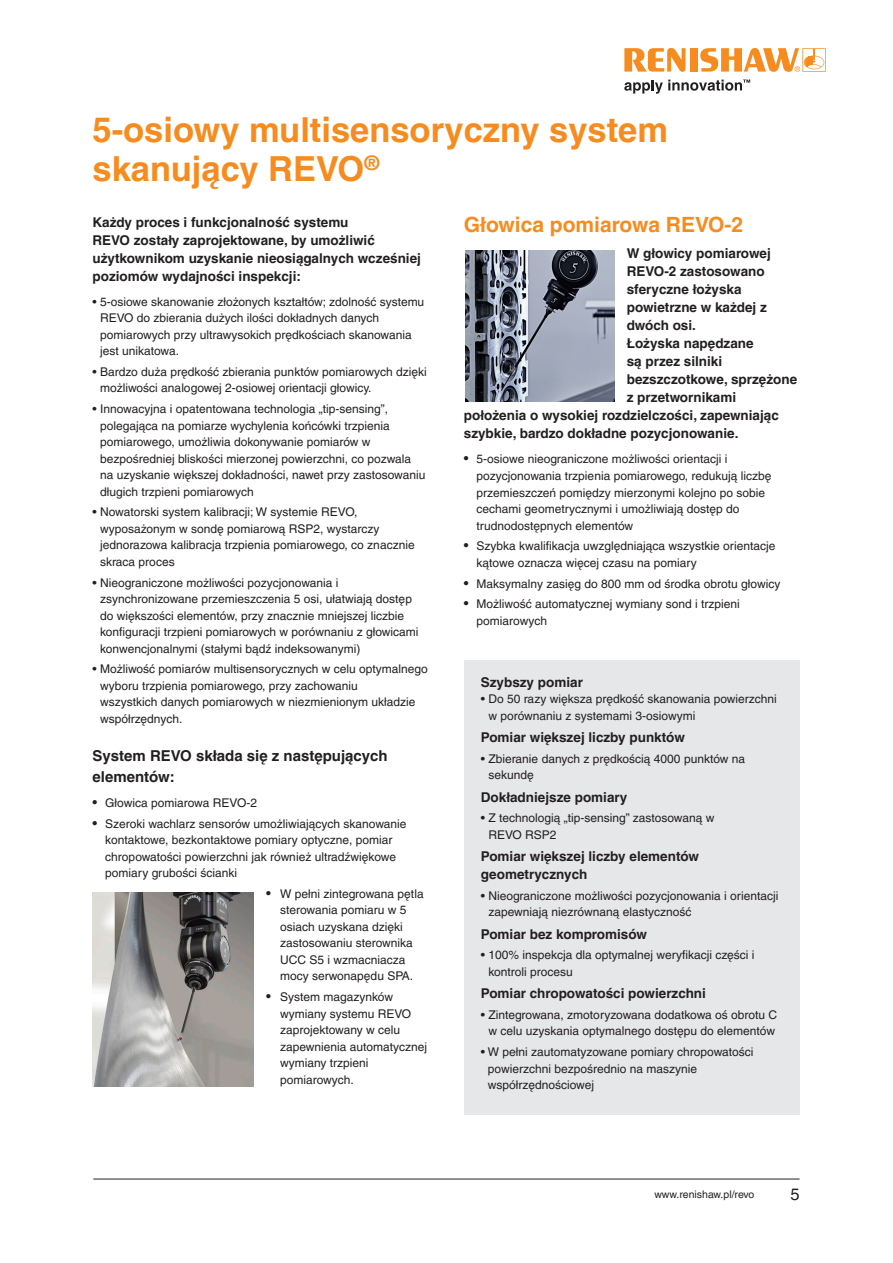
<style>
.page{position:relative;width:893px;height:1263px;background:#fff}
.page>*{position:absolute;margin:0;border:0;box-sizing:border-box;transform-origin:0 0}
.Inside_Headline_21pt{font:700 34.5px/39px "Helvetica LT Pro";color:#f68c1f}
.Subheading_14pt_Bold{font:700 21px "Helvetica LT Pro";color:#f68c1f}
.t1{font:16.5px "Helvetica LT Pro";color:#231f20}
.Body_Text_9pt{font:700 15px/21px "Helvetica LT Pro";color:#231f20}
.Body_Text_9pt_Bold{font:700 13.5px/18px "Helvetica LT Pro";color:#231f20}
.Body_Text_9pt-2{font:12px/16.5px "Helvetica LT Pro";color:#231f20}
.Body_Text_9pt_Bold-2{font:12px/16.5px "Helvetica LT Pro";color:#231f20}
.t2{font:10.5px "Helvetica LT Pro";color:#231f20}
.s1{font-size:13.5px}
</style>
<div class="page">
<hr style="left:93px;top:1179px;width:707px;height:1px;background:#231f20">
<img style="left:465px;top:250px;width:149px;height:151px">
<div style="left:464px;top:660px;width:335px;height:454px;background:#e6e7e9"></div>
<img style="left:93px;top:892px;width:160px;height:194px">
<svg style="left:624px;top:48px;width:61px;height:24px"></svg>
<div style="left:690px;top:48px;width:7px;height:24px;background:#f68c1f"></div>
<svg style="left:700px;top:48px;width:126px;height:24px"></svg>
<svg style="left:624px;top:80px;width:126px;height:14px"></svg>
<p class="Inside_Headline_21pt" style="left:93px;top:110px;width:577px">5-osiowy multisensoryczny system skanujący REVO<sup>®</sup></p>
<p class="Body_Text_9pt_Bold" style="left:93px;top:213px;width:330px">Każdy proces i funkcjonalność systemu<br>REVO zostały zaprojektowane, by umożliwić użytkownikom uzyskanie nieosiągalnych wcześniej poziomów wydajności inspekcji:</p>
<p class="Body_Text_9pt-2" style="left:100px;top:293px;width:326px;text-indent:-8px">• 5-osiowe skanowanie złożonych kształtów; zdolność systemu REVO do zbierania dużych ilości dokładnych danych pomiarowych przy ultrawysokich prędkościach skanowania jest unikatowa.</p>
<p class="Body_Text_9pt-2" style="left:100px;top:363px;width:328px;text-indent:-8px">• Bardzo duża prędkość zbierania punktów pomiarowych dzięki możliwości analogowej 2-osiowej orientacji głowicy.</p>
<p class="Body_Text_9pt-2" style="left:100px;top:401px;width:327px;text-indent:-8px">• Innowacyjna i opatentowana technologia „tip-sensing”, polegająca na pomiarze wychylenia końcówki trzpienia pomiarowego, umożliwia dokonywanie pomiarów w bezpośredniej bliskości mierzonej powierzchni, co pozwala na uzyskanie większej dokładności, nawet przy zastosowaniu długich trzpieni pomiarowych</p>
<p class="Body_Text_9pt-2" style="left:100px;top:504px;width:316px;text-indent:-8px">• Nowatorski system kalibracji; W systemie REVO, wyposażonym w sondę pomiarową RSP2, wystarczy jednorazowa kalibracja trzpienia pomiarowego, co znacznie skraca proces</p>
<p class="Body_Text_9pt-2" style="left:100px;top:574px;width:320px;text-indent:-8px">• Nieograniczone możliwości pozycjonowania i zsynchronizowane przemieszczenia 5 osi, ułatwiają dostęp do większości elementów, przy znacznie mniejszej liczbie konfiguracji trzpieni pomiarowych w porównaniu z głowicami konwencjonalnymi (stałymi bądź indeksowanymi)</p>
<p class="Body_Text_9pt-2" style="left:100px;top:661px;width:329px;text-indent:-8px">• Możliwość pomiarów multisensorycznych w celu optymalnego wyboru trzpienia pomiarowego, przy zachowaniu<br>wszystkich danych pomiarowych w niezmienionym układzie współrzędnych.</p>
<p class="Body_Text_9pt" style="left:93px;top:745px;width:296px">System REVO składa się z następujących elementów:</p>
<p class="Body_Text_9pt-2" style="left:93px;top:794px;width:166px"><span class="s1">•</span> Głowica pomiarowa REVO-2</p>
<p class="Body_Text_9pt-2" style="left:105px;top:815px;width:303px;text-indent:-13px"><span class="s1">•</span> Szeroki wachlarz sensorów umożliwiających skanowanie kontaktowe, bezkontaktowe pomiary optyczne, pomiar chropowatości powierzchni jak również ultradźwiękowe pomiary grubości ścianki</p>
<p class="Body_Text_9pt-2" style="left:266px;top:885px;width:159px;text-align:center"><span class="s1">•</span> W pełni zintegrowana pętla sterowania pomiaru w 5 osiach uzyskana dzięki zastosowaniu sterownika<br>UCC S5 i wzmacniacza<br>mocy serwonapędu SPA.</p>
<p class="Body_Text_9pt-2" style="left:280px;top:989px;width:149px;text-indent:-14px"><span class="s1">•</span> System magazynków wymiany systemu REVO zaprojektowany w celu zapewnienia automatycznej wymiany trzpieni pomiarowych.</p>
<p class="Subheading_14pt_Bold" style="left:464px;top:212px;width:281px">Głowica pomiarowa REVO-2</p>
<p class="Body_Text_9pt_Bold" style="left:627px;top:245px;width:145px">W głowicy pomiarowej</p>
<p class="Body_Text_9pt_Bold" style="left:627px;top:263px;width:139px">REVO-2 zastosowano</p>
<p class="Body_Text_9pt_Bold" style="left:627px;top:281px;width:116px">sferyczne łożyska</p>
<p class="Body_Text_9pt_Bold" style="left:627px;top:299px;width:142px">powietrzne w każdej z</p>
<p class="Body_Text_9pt_Bold" style="left:627px;top:317px;width:71px">dwóch osi.</p>
<p class="Body_Text_9pt_Bold" style="left:627px;top:335px;width:128px">Łożyska napędzane</p>
<p class="Body_Text_9pt_Bold" style="left:627px;top:353px;width:97px">są przez silniki</p>
<p class="Body_Text_9pt_Bold" style="left:627px;top:371px;width:172px">bezszczotkowe, sprzężone</p>
<p class="Body_Text_9pt_Bold" style="left:627px;top:389px;width:111px">z przetwornikami</p>
<p class="Body_Text_9pt_Bold" style="left:464px;top:407px;width:316px">położenia o wysokiej rozdzielczości, zapewniając</p>
<p class="Body_Text_9pt_Bold" style="left:464px;top:425px;width:276px">szybkie, bardzo dokładne pozycjonowanie.</p>
<p class="Body_Text_9pt-2" style="left:477px;top:451px;width:296px;text-indent:-13px"><span class="s1">•</span> 5-osiowe nieograniczone możliwości orientacji i pozycjonowania trzpienia pomiarowego, redukują liczbę przemieszczeń pomiędzy mierzonymi kolejno po sobie cechami geometrycznymi i umożliwiają dostęp do trudnodostępnych elementów</p>
<p class="Body_Text_9pt-2" style="left:477px;top:538px;width:300px;text-indent:-13px"><span class="s1">•</span> Szybka kwalifikacja uwzględniająca wszystkie orientacje kątowe oznacza więcej czasu na pomiary</p>
<p class="Body_Text_9pt-2" style="left:464px;top:575px;width:318px"><span class="s1">•</span> Maksymalny zasięg do 800 mm od środka obrotu głowicy</p>
<p class="Body_Text_9pt-2" style="left:477px;top:596px;width:265px;text-indent:-13px"><span class="s1">•</span> Możliwość automatycznej wymiany sond i trzpieni pomiarowych</p>
<p class="Body_Text_9pt_Bold" style="left:481px;top:673px;width:104px">Szybszy pomiar</p>
<p class="Body_Text_9pt-2" style="left:488px;top:691px;width:290px;text-indent:-8px">• Do 50 razy większa prędkość skanowania powierzchni w porównaniu z systemami 3-osiowymi</p>
<p class="Body_Text_9pt_Bold" style="left:481px;top:728px;width:205px">Pomiar większej liczby punktów</p>
<p class="Body_Text_9pt_Bold-2" style="left:488px;top:750px;width:258px;text-indent:-8px">• Zbieranie danych z prędkością 4000 punktów na sekundę</p>
<p class="Body_Text_9pt_Bold" style="left:481px;top:788px;width:148px">Dokładniejsze pomiary</p>
<p class="Body_Text_9pt_Bold-2" style="left:488px;top:810px;width:227px;text-indent:-8px">• Z technologią „tip-sensing” zastosowaną w<br>REVO RSP2</p>
<p class="Body_Text_9pt_Bold" style="left:481px;top:847px;width:220px">Pomiar większej liczby elementów geometrycznych</p>
<p class="Body_Text_9pt_Bold-2" style="left:488px;top:887px;width:292px;text-indent:-8px">• Nieograniczone możliwości pozycjonowania i orientacji zapewniają niezrównaną elastyczność</p>
<p class="Body_Text_9pt_Bold" style="left:481px;top:925px;width:168px">Pomiar bez kompromisów</p>
<p class="Body_Text_9pt_Bold-2" style="left:488px;top:947px;width:268px;text-indent:-8px">• 100% inspekcja dla optymalnej weryfikacji części i kontroli procesu</p>
<p class="Body_Text_9pt_Bold" style="left:481px;top:984px;width:227px">Pomiar chropowatości powierzchni</p>
<p class="Body_Text_9pt_Bold-2" style="left:481px;top:1006px;width:298px;text-align:center">• Zintegrowana, zmotoryzowana dodatkowa oś obrotu C w celu uzyskania optymalnego dostępu do elementów</p>
<p class="Body_Text_9pt_Bold-2" style="left:488px;top:1044px;width:267px;text-indent:-7px">• W pełni zautomatyzowane pomiary chropowatości powierzchni bezpośrednio na maszynie współrzędnościowej</p>
<p class="t2" style="left:654px;top:1188px;width:102px">www.renishaw.pl/revo</p>
<h3 class="t1" style="left:790px;top:1185px;width:11px">5</h3>
</div>
